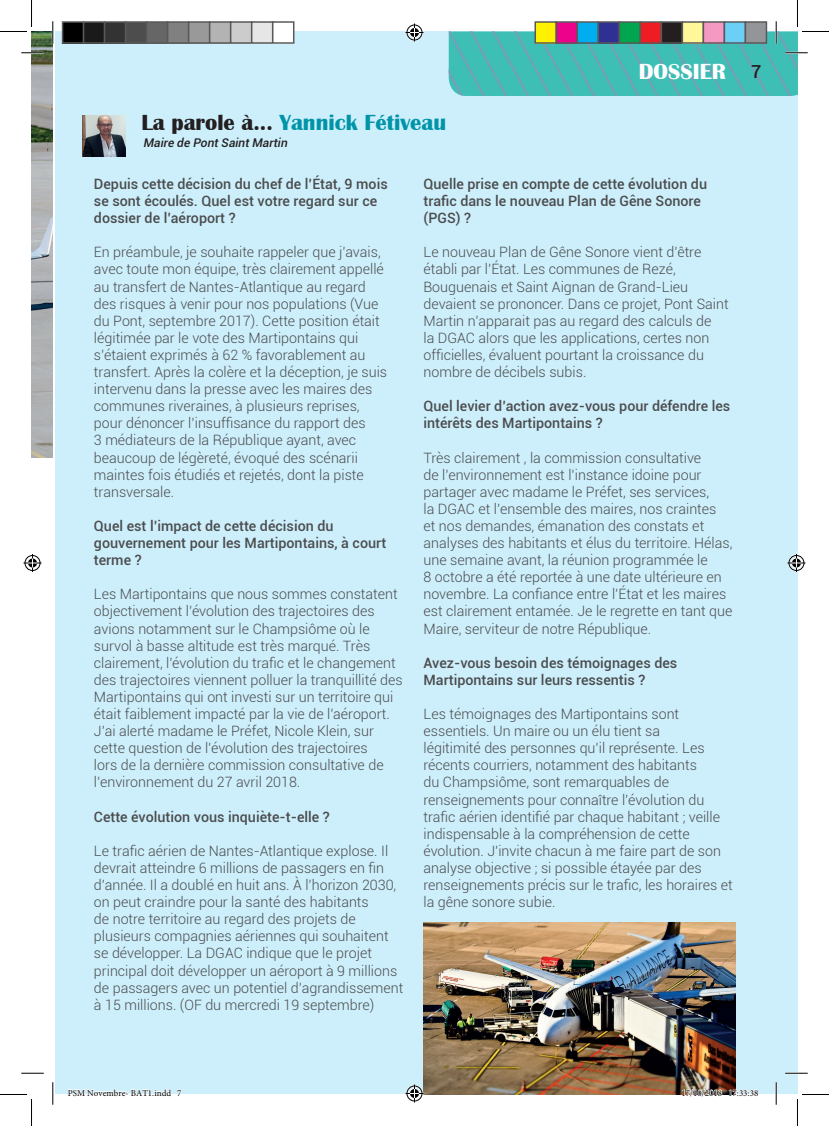
<style>
.page{position:relative;width:829px;height:1126px;background:#fff}
.page>*{position:absolute;margin:0;border:0;box-sizing:border-box;transform-origin:0 0}
.t1{font:700 22.5px "Britannic";color:#0094a8}
.t2{font:700 22.5px "Britannic";letter-spacing:-.005em;color:#fff}
.t3{font:500 18px "Roboto";color:#231f20}
.t4{font:300 14.25px/17.1px "Roboto";color:#4b4c4d}
.t5{font:500 14.25px/17.1px "Roboto";color:#4b4c4d}
.t6{font:italic 500 12px "Roboto";color:#231f20}
.t7{font:9px "Minion Pro";color:#000}
.s1{color:#231f20}
</style>
<div class="page">
<img style="left:32px;top:32px;width:21px;height:426px">
<div style="left:55px;top:32px;width:742px;height:1062px;background:#cdeffb"></div>
<img style="left:83px;top:115px;width:42px;height:41px">
<img style="left:423px;top:922px;width:311px;height:172px">
<hr style="left:21px;top:52px;width:23px;height:2px;background:#fff">
<hr style="left:785px;top:1072px;width:22px;height:2px;background:#fff">
<hr style="left:52px;top:21px;width:2px;height:23px;background:#fff">
<hr style="left:775px;top:1082px;width:2px;height:23px;background:#fff">
<svg style="left:21px;top:53px;width:23px;height:1px"></svg>
<svg style="left:21px;top:1073px;width:23px;height:1px"></svg>
<svg style="left:785px;top:1073px;width:22px;height:1px"></svg>
<svg style="left:53px;top:21px;width:1px;height:23px"></svg>
<svg style="left:53px;top:1082px;width:1px;height:23px"></svg>
<svg style="left:775px;top:1082px;width:1px;height:23px"></svg>
<svg style="left:0;top:0;width:32px;height:32px"></svg>
<svg style="left:0;top:1094px;width:32px;height:32px"></svg>
<svg style="left:448px;top:0;width:380px;height:96px"></svg>
<svg style="left:797px;top:1094px;width:31px;height:32px"></svg>
<svg style="left:405px;top:24px;width:18px;height:18px"></svg>
<svg style="left:405px;top:1084px;width:18px;height:18px"></svg>
<svg style="left:24px;top:554px;width:18px;height:18px"></svg>
<svg style="left:787px;top:554px;width:18px;height:18px"></svg>
<div style="left:63px;top:22px;width:21px;height:21px;background:#000"></div>
<div style="left:62px;top:21px;width:22px;height:23px;border:2px solid #595959"></div>
<div style="left:84px;top:22px;width:21px;height:21px;background:#1a1a1a"></div>
<div style="left:83px;top:21px;width:22px;height:23px;border:2px solid #595959"></div>
<div style="left:105px;top:22px;width:21px;height:21px;background:#333"></div>
<div style="left:104px;top:21px;width:22px;height:23px;border:2px solid #595959"></div>
<div style="left:126px;top:22px;width:21px;height:21px;background:#4d4d4d"></div>
<div style="left:125px;top:21px;width:22px;height:23px;border:2px solid #595959"></div>
<div style="left:147px;top:22px;width:21px;height:21px;background:#666"></div>
<div style="left:146px;top:21px;width:22px;height:23px;border:2px solid #595959"></div>
<div style="left:168px;top:22px;width:21px;height:21px;background:#808080"></div>
<div style="left:167px;top:21px;width:22px;height:23px;border:2px solid #595959"></div>
<div style="left:189px;top:22px;width:21px;height:21px;background:#999"></div>
<div style="left:188px;top:21px;width:22px;height:23px;border:2px solid #595959"></div>
<div style="left:210px;top:22px;width:21px;height:21px;background:#b3b3b3"></div>
<div style="left:209px;top:21px;width:22px;height:23px;border:2px solid #595959"></div>
<div style="left:231px;top:22px;width:21px;height:21px;background:#ccc"></div>
<div style="left:230px;top:21px;width:22px;height:23px;border:2px solid #595959"></div>
<div style="left:252px;top:22px;width:21px;height:21px;background:#e6e6e6"></div>
<div style="left:251px;top:21px;width:22px;height:23px;border:2px solid #595959"></div>
<div style="left:273px;top:22px;width:21px;height:21px;background:#fff"></div>
<div style="left:272px;top:21px;width:22px;height:23px;border:2px solid #595959"></div>
<div style="left:535px;top:22px;width:21px;height:21px;background:#fff101"></div>
<div style="left:534px;top:21px;width:23px;height:23px;border:2px solid #595959"></div>
<div style="left:556px;top:22px;width:21px;height:21px;background:#ed028c"></div>
<div style="left:555px;top:21px;width:23px;height:23px;border:2px solid #595959"></div>
<div style="left:577px;top:22px;width:21px;height:21px;background:#00aeef"></div>
<div style="left:576px;top:21px;width:23px;height:23px;border:2px solid #595959"></div>
<div style="left:598px;top:22px;width:21px;height:21px;background:#2e3092"></div>
<div style="left:597px;top:21px;width:23px;height:23px;border:2px solid #595959"></div>
<div style="left:619px;top:22px;width:21px;height:21px;background:#00a54f"></div>
<div style="left:618px;top:21px;width:23px;height:23px;border:2px solid #595959"></div>
<div style="left:640px;top:22px;width:21px;height:21px;background:#ee1d23"></div>
<div style="left:639px;top:21px;width:23px;height:23px;border:2px solid #595959"></div>
<div style="left:661px;top:22px;width:21px;height:21px;background:#231f20"></div>
<div style="left:660px;top:21px;width:23px;height:23px;border:2px solid #595959"></div>
<div style="left:682px;top:22px;width:21px;height:21px;background:#fff79a"></div>
<div style="left:681px;top:21px;width:23px;height:23px;border:2px solid #595959"></div>
<div style="left:703px;top:22px;width:21px;height:21px;background:#f499c2"></div>
<div style="left:702px;top:21px;width:23px;height:23px;border:2px solid #595959"></div>
<div style="left:724px;top:22px;width:21px;height:21px;background:#6bcff6"></div>
<div style="left:723px;top:21px;width:23px;height:23px;border:2px solid #595959"></div>
<div style="left:745px;top:22px;width:21px;height:21px;background:#939598"></div>
<div style="left:744px;top:21px;width:23px;height:23px;border:2px solid #595959"></div>
<svg style="left:68px;top:1089px;width:114px;height:5px"></svg>
<svg style="left:681px;top:1089px;width:41px;height:6px"></svg>
<svg style="left:728px;top:1089px;width:30px;height:6px"></svg>
<h1 class="t2" style="left:638px;top:59px;width:89px">DOSSIER</h1>
<h1 class="t1" style="left:141px;top:110px;width:306px"><span class="s1">La parole à...</span> Yannick Fétiveau</h1>
<p class="t6" style="left:143px;top:134px;width:148px">Maire de PontSaintMartin</p>
<p class="t5" style="left:94px;top:175px;width:295px">Depuis cette décision du chef de l’État, 9 mois se sont écoulés. Quel est votre regard sur ce dossier de l’aéroport ?</p>
<p class="t4" style="left:94px;top:243px;width:295px">En préambule, je souhaite rappeler que j’avais, avec toute mon équipe, très clairement appellé au transfert de Nantes-Atlantique au regard des risques à venir pour nos populations (Vue du Pont, septembre 2017). Cette position était légitimée par le vote des Martipontains qui s’étaient exprimés à 62 % favorablement au transfert. Après la colère et la déception, je suis intervenu dans la presse avec les maires des communes riveraines, à plusieurs reprises, pour dénoncer l’insuffisance du rapport des<br>3 médiateurs de la République ayant, avec beaucoup de légèreté, évoqué des scénarii maintes fois étudiés et rejetés, dont la piste transversale.</p>
<p class="t5" style="left:94px;top:517px;width:294px">Quel est l’impact de cette décision du gouvernement pour les Martipontains, à court terme ?</p>
<p class="t4" style="left:94px;top:585px;width:310px">Les Martipontains que nous sommes constatent objectivement l’évolution des trajectoires des avions notamment sur le Champsiôme où le survol à basse altitude est très marqué. Très clairement, l’évolution du trafic et le changement des trajectoires viennent polluer la tranquillité des Martipontains qui ont investi sur un territoire qui était faiblement impacté par la vie de l’aéroport.<br>J’ai alerté madame le Préfet, Nicole Klein, sur cette question de l’évolution des trajectoires<br>lors de la dernière commission consultative de l’environnement du 27 avril 2018.</p>
<p class="t5" style="left:94px;top:808px;width:237px">Cette évolution vous inquiète-t-elle ?</p>
<p class="t4" style="left:94px;top:842px;width:311px">Le trafic aérien de Nantes-Atlantique explose. Il devrait atteindre 6 millions de passagers en fin d’année. Il a doublé en huit ans. À l’horizon 2030, on peut craindre pour la santé des habitants<br>de notre territoire au regard des projets de plusieurs compagnies aériennes qui souhaitent se développer. La DGAC indique que le projet principal doit développer un aéroport à 9 millions de passagers avec un potentiel d’agrandissement à 15 millions. (OF du mercredi 19 septembre)</p>
<p class="t5" style="left:423px;top:175px;width:285px">Quelle prise en compte de cette évolution du trafic dans le nouveau Plan de Gêne Sonore (PGS) ?</p>
<p class="t4" style="left:423px;top:243px;width:307px">Le nouveau Plan de Gêne Sonore vient d’être établi par l’État. Les communes de Rezé, Bouguenais et Saint Aignan de Grand-Lieu devaient se prononcer. Dans ce projet, Pont Saint Martin n’apparait pas au regard des calculs de<br>la DGAC alors que les applications, certes non officielles, évaluent pourtant la croissance du nombre de décibels subis.</p>
<p class="t5" style="left:423px;top:397px;width:308px">Quel levier d’action avez-vous pour défendre les intérêts des Martipontains ?</p>
<p class="t4" style="left:423px;top:448px;width:310px">Très clairement , la commission consultative<br>de l’environnement est l’instance idoine pour partager avec madame le Préfet, ses services,<br>la DGAC et l’ensemble des maires, nos craintes<br>et nos demandes, émanation des constats et analyses des habitants et élus du territoire. Hélas, une semaine avant, la réunion programmée le<br>8 octobre a été reportée à une date ultérieure en novembre. La confiance entre l’État et les maires est clairement entamée. Je le regrette en tant que Maire, serviteur de notre République.</p>
<p class="t5" style="left:423px;top:654px;width:255px">Avez-vous besoin des témoignages des<br>Martipontains sur leurs ressentis ?</p>
<p class="t4" style="left:423px;top:705px;width:310px">Les témoignages des Martipontains sont essentiels. Un maire ou un élu tient sa<br>légitimité des personnes qu’il représente. Les récents courriers, notamment des habitants<br>du Champsiôme, sont remarquables de renseignements pour connaître l’évolution du trafic aérien identifié par chaque habitant ; veille indispensable à la compréhension de cette évolution. J’invite chacun à me faire part de son analyse objective ; si possible étayée par des renseignements précis sur le trafic, les horaires et la gêne sonore subie.</p>
<p class="t3" style="left:750px;top:58px;width:12px">7</p>
<p class="t7" style="left:68px;top:1087px;width:115px">PSM Novembre- BAT1.indd 7</p>
<p class="t7" style="left:681px;top:1087px;width:78px">17/10/2018 17:33:38</p>
</div>
